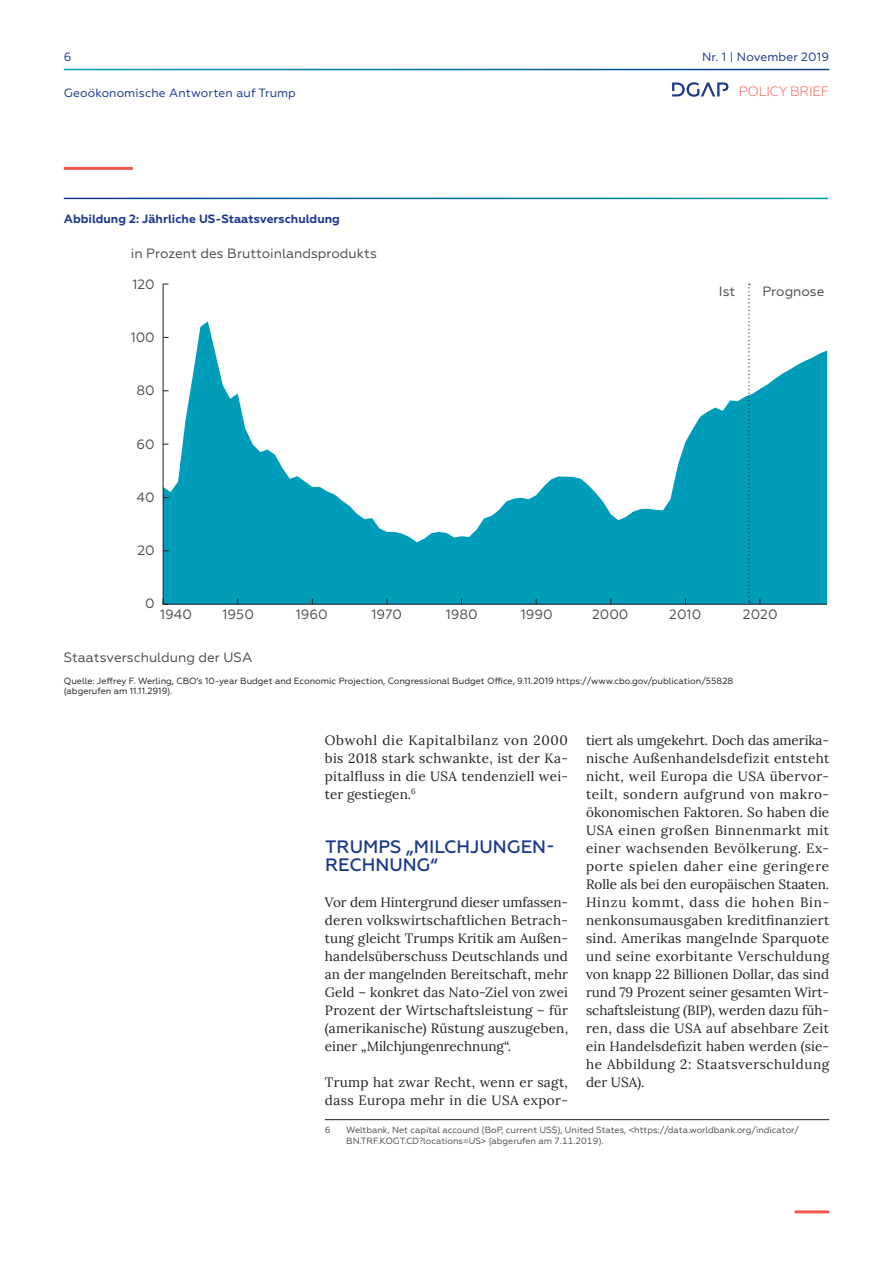
<style>
.page{position:relative;width:893px;height:1263px;background:#fff}
.page>*{position:absolute;margin:0;border:0;box-sizing:border-box;transform-origin:0 0}
.t1{font:500 18px/18px "Geometria";color:#1b388c}
.t2{font:13.5px/18px "Lora";letter-spacing:.025em;color:#231f20;text-align:justify}
.t3{font:13.5px "Geometria";color:#4b4c4d}
.t4{font:300 13.5px "Geometria";letter-spacing:-.025em;color:#f0594d}
.t5{font:12px "Geometria";letter-spacing:.01em;color:#1b388c}
.t6{font:700 12px "Geometria";color:#1b388c}
.t7{font:9px/10.5px "Geometria";color:#231f20}
.t8{font:9px/10.5px "Geometria";letter-spacing:-.005em;color:#4b4c4d}
</style>
<div class="page">
<svg style="left:672px;top:82px;width:56px;height:15px"></svg>
<hr style="left:64px;top:167px;width:69px;height:3px;background:#f0594d">
<hr style="left:795px;top:1210px;width:34px;height:3px;background:#f0594d">
<hr style="left:325px;top:1119px;width:504px;height:1px;background:#231f20">
<svg style="left:164px;top:321px;width:663px;height:283px"></svg>
<svg style="left:164px;top:599px;width:5px;height:5px"></svg>
<svg style="left:748px;top:284px;width:2px;height:319px"></svg>
<hr style="left:163px;top:284px;width:1px;height:321px;background:#231f20">
<hr style="left:163px;top:604px;width:664px;height:1px;background:#231f20">
<p class="t5" style="left:64px;top:49px;width:9px">6</p>
<p class="t5" style="left:64px;top:85px;width:234px">Geoökonomische Antworten auf Trump</p>
<p class="t6" style="left:64px;top:211px;width:278px">Abbildung 2: Jährliche US-Staatsverschuldung</p>
<p class="t3" style="left:131px;top:246px;width:248px">in Prozent des Bruttoinlandsprodukts</p>
<p class="t3" style="left:132px;top:276px;width:24px">120</p>
<p class="t3" style="left:131px;top:329px;width:25px">100</p>
<p class="t3" style="left:136px;top:383px;width:20px">80</p>
<p class="t3" style="left:137px;top:436px;width:20px">60</p>
<p class="t3" style="left:137px;top:489px;width:20px">40</p>
<p class="t3" style="left:137px;top:542px;width:19px">20</p>
<p class="t5" style="left:702px;top:49px;width:129px">Nr. 1 | November 2019</p>
<p class="t4" style="left:739px;top:84px;width:92px">POLICY BRIEF</p>
<p class="t3" style="left:719px;top:283px;width:18px">Ist</p>
<p class="t3" style="left:762px;top:283px;width:64px">Prognose</p>
<p class="t3" style="left:145px;top:596px;width:11px">0</p>
<p class="t3" style="left:160px;top:606px;width:33px">1940</p>
<p class="t3" style="left:223px;top:606px;width:33px">1950</p>
<p class="t3" style="left:296px;top:606px;width:33px">1960</p>
<p class="t3" style="left:371px;top:606px;width:32px">1970</p>
<p class="t3" style="left:446px;top:606px;width:33px">1980</p>
<p class="t3" style="left:521px;top:606px;width:33px">1990</p>
<p class="t3" style="left:592px;top:606px;width:38px">2000</p>
<p class="t3" style="left:669px;top:606px;width:33px">2010</p>
<p class="t3" style="left:743px;top:606px;width:36px">2020</p>
<p class="t3" style="left:64px;top:650px;width:190px">Staatsverschuldung der USA</p>
<p class="t7" style="left:64px;top:675px;width:671px">Quelle: Jeffrey F. Werling, CBO’s 10-year Budget and Economic Projection, Congressional Budget Office, 9.11.2019 https://www.cbo.gov/publication/55828 (abgerufen am 11.11.2919).</p>
<p class="t2" style="left:325px;top:730px;width:245px">Obwohl die Kapitalbilanz von 2000 bis 2018 stark schwankte, ist der Ka&shy;pitalfluss in die USA tendenziell wei&shy;ter gestiegen.<sup>6</sup></p>
<h1 class="t1" style="left:325px;top:837px;width:228px">TRUMPS „MILCHJUNGEN-<br>RECHNUNG“</h1>
<p class="t2" style="left:325px;top:892px;width:245px">Vor dem Hintergrund dieser umfassen&shy;deren volkswirtschaftlichen Betrach&shy;tung gleicht Trumps Kritik am Außen&shy;handelsüberschuss Deutschlands und an der mangelnden Bereitschaft, mehr Geld – konkret das Nato-Ziel von zwei Prozent der Wirtschaftsleistung – für (amerikanische) Rüstung auszugeben, einer „Milchjungenrechnung“.</p>
<p class="t2" style="left:325px;top:1072px;width:245px">Trump hat zwar Recht, wenn er sagt, dass Europa mehr in die USA expor-</p>
<p class="t8" style="left:325px;top:1125px;width:7px">6</p>
<p class="t8" style="left:346px;top:1125px;width:454px">Weltbank, Net capital accound (BoP, current US$), United States, &lt;https://data.worldbank.org/indicator/<br>BN.TRF.KOGT.CD?locations=US&gt; (abgerufen am 7.11.2019).</p>
<p class="t2" style="left:586px;top:730px;width:245px">tiert als umgekehrt. Doch das amerika&shy;nische Außenhandelsdefizit entsteht nicht, weil Europa die USA übervor&shy;teilt, sondern aufgrund von makro&shy;ökonomischen Faktoren. So haben die USA einen großen Binnenmarkt mit einer wachsenden Bevölkerung. Ex&shy;porte spielen daher eine geringere Rolle als bei den europäischen Staaten.<br>Hinzu kommt, dass die hohen Bin&shy;nenkonsumausgaben kreditfinanziert sind. Amerikas mangelnde Sparquote und seine exorbitante Verschuldung von knapp 22 Billionen Dollar, das sind rund 79 Prozent seiner gesamten Wirt&shy;schaftsleistung (BIP), werden dazu füh&shy;ren, dass die USA auf absehbare Zeit ein Handelsdefizit haben werden (sie&shy;he Abbildung 2: Staatsverschuldung der USA).</p>
</div>
